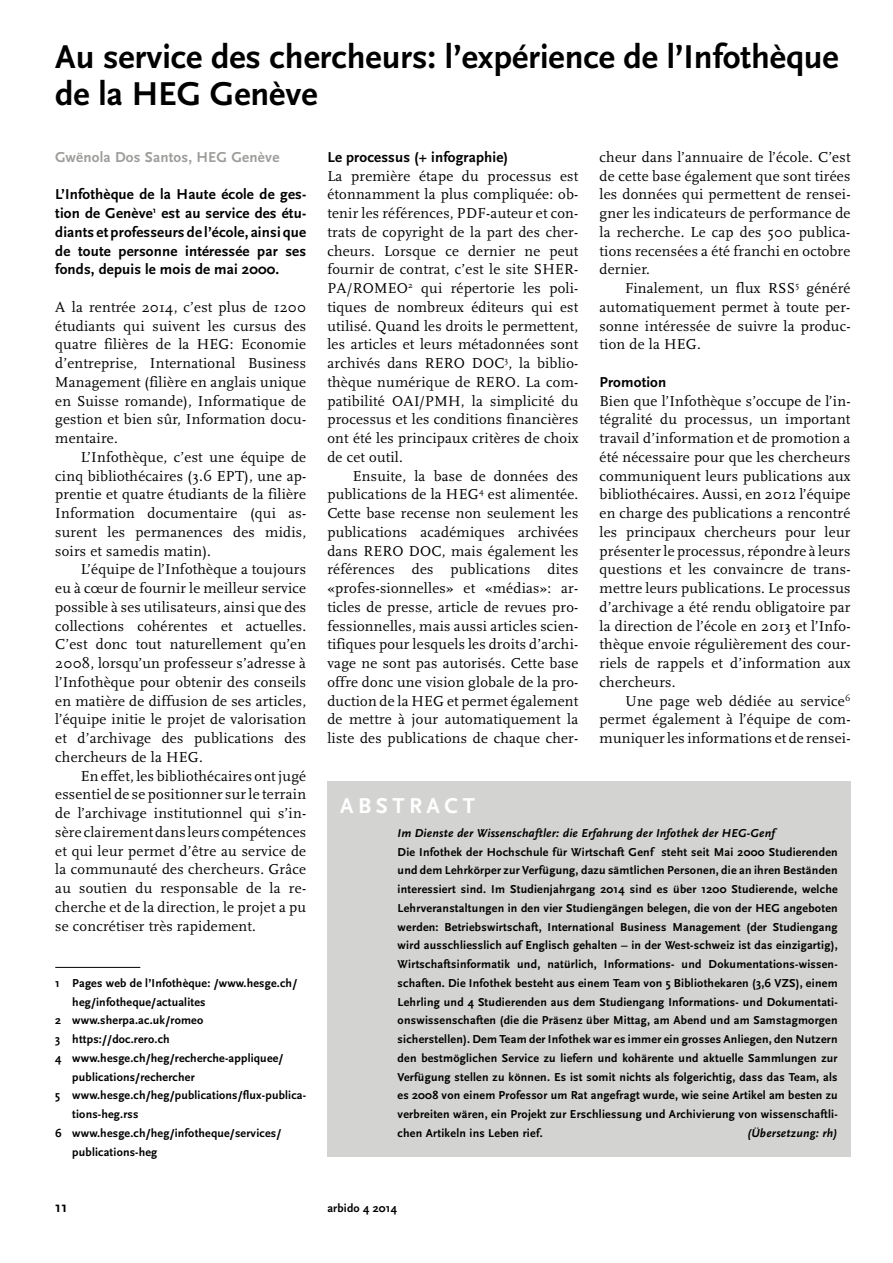
<style>
.page{position:relative;width:893px;height:1263px;background:#fff}
.page>*{position:absolute;margin:0;border:0;box-sizing:border-box;transform-origin:0 0}
.t1{font:700 34.5px/37.5px "Scala Sans";color:#000}
.t2{font:700 22.5px "Scala Sans";letter-spacing:.2em;color:#fff}
.t3{font:15px/18.8px "Scala";letter-spacing:.015em;color:#000;text-align:justify}
.t4{font:700 15px/18.8px "Scala Sans";letter-spacing:.01em;color:#000;text-align:justify}
.t5{font:700 15px "Scala Sans";letter-spacing:.015em;color:#9e9d9b}
.t6{font:700 12px/18.8px "Scala Sans";letter-spacing:.015em;color:#000;text-align:justify}
.t7{font:italic 700 12px "Scala Sans";letter-spacing:.02em;color:#000}
</style>
<div class="page">
<div style="left:327px;top:781px;width:523px;height:375px;background:#d3d3d2"></div>
<hr style="left:55px;top:967px;width:85px;height:1px;background:#000">
<h1 class="t1" style="left:55px;top:39px;width:785px">Au service des chercheurs: l’expérience de l’Infothèque de la HEG Genève</h1>
<p class="t5" style="left:55px;top:149px;width:226px">Gwënola Dos Santos, HEG Genève</p>
<p class="t4" style="left:55px;top:185px;width:252px">L’Infothèque de la Haute école de ges&shy;tion de Genève<sup>1</sup> est au service des étu&shy;diants et professeurs de l’école, ainsi que de toute personne intéressée par ses fonds, depuis le mois de mai 2000.</p>
<p class="t3" style="left:55px;top:298px;width:252px">A la rentrée 2014, c’est plus de 1200 étudiants qui suivent les cursus des quatre filières de la HEG: Economie d’entreprise, International Business Management (filière en anglais unique en Suisse romande), Informatique de gestion et bien sûr, Information docu&shy;mentaire.</p>
<p class="t3" style="left:55px;top:448px;width:252px;text-indent:26px">L’Infothèque, c’est une équipe de cinq bibliothécaires (3.6 EPT), une ap&shy;prentie et quatre étudiants de la filière Information documentaire (qui as&shy;surent les permanences des midis, soirs et samedis matin).</p>
<p class="t3" style="left:55px;top:560px;width:252px;text-indent:26px">L’équipe de l’Infothèque a toujours eu à cœur de fournir le meilleur service possible à ses utilisateurs, ainsi que des collections cohérentes et actuelles.<br>C’est donc tout naturellement qu’en 2008, lorsqu’un professeur s’adresse à l’Infothèque pour obtenir des conseils en matière de diffusion de ses articles, l’équipe initie le projet de valorisation et d’archivage des publications des chercheurs de la HEG.</p>
<p class="t3" style="left:55px;top:767px;width:252px;text-indent:26px">En effet, les bibliothécaires ont jugé essentiel de se positionner sur le terrain de l’archivage institutionnel qui s’in&shy;sère clairement dans leurs compétences et qui leur permet d’être au service de la communauté des chercheurs. Grâce au soutien du responsable de la re&shy;cherche et de la direction, le projet a pu se concrétiser très rapidement.</p>
<p class="t6" style="left:55px;top:974px;width:243px">1 Pages web de l’Infothèque: /www.hesge.ch/</p>
<p class="t6" style="left:72px;top:993px;width:135px">heg/infotheque/actualites</p>
<p class="t6" style="left:55px;top:1011px;width:149px">2 www.sherpa.ac.uk/romeo</p>
<p class="t6" style="left:55px;top:1030px;width:116px">3 https://doc.rero.ch</p>
<p class="t6" style="left:55px;top:1049px;width:230px">4 www.hesge.ch/heg/recherche-appliquee/</p>
<p class="t6" style="left:72px;top:1068px;width:124px">publications/rechercher</p>
<p class="t6" style="left:55px;top:1086px;width:252px">5 www.hesge.ch/heg/publications/flux-publica-</p>
<p class="t6" style="left:72px;top:1105px;width:68px">tions-heg.rss</p>
<p class="t6" style="left:55px;top:1124px;width:227px">6 www.hesge.ch/heg/infotheque/services/</p>
<p class="t6" style="left:72px;top:1143px;width:87px">publications-heg</p>
<p class="t4" style="left:327px;top:148px;width:182px">Le processus (+ infographie)</p>
<p class="t3" style="left:327px;top:167px;width:252px">La première étape du processus est étonnamment la plus compliquée: ob&shy;tenir les références, PDF-auteur et con&shy;trats de copyright de la part des cher&shy;cheurs. Lorsque ce dernier ne peut fournir de contrat, c’est le site SHER-PA/ROMEO<sup>2</sup> qui répertorie les poli&shy;tiques de nombreux éditeurs qui est utilisé. Quand les droits le permettent, les articles et leurs métadonnées sont archivés dans RERO DOC<sup>3</sup>, la biblio&shy;thèque numérique de RERO. La com&shy;patibilité OAI/PMH, la simplicité du processus et les conditions financières ont été les principaux critères de choix de cet outil.</p>
<p class="t3" style="left:327px;top:467px;width:252px;text-indent:26px">Ensuite, la base de données des publications de la HEG<sup>4</sup> est alimentée.<br>Cette base recense non seulement les publications académiques archivées dans RERO DOC, mais également les références des publications dites «profes-sionnelles» et «médias»: ar&shy;ticles de presse, article de revues pro&shy;fessionnelles, mais aussi articles scien&shy;tifiques pour lesquels les droits d’archi&shy;vage ne sont pas autorisés. Cette base offre donc une vision globale de la pro&shy;duction de la HEG et permet également de mettre à jour automatiquement la liste des publications de chaque cher-</p>
<h2 class="t2" style="left:340px;top:793px;width:136px">ABSTRACT</h2>
<p class="t3" style="left:600px;top:148px;width:252px">cheur dans l’annuaire de l’école. C’est de cette base également que sont tirées les données qui permettent de rensei&shy;gner les indicateurs de performance de la recherche. Le cap des 500 publica&shy;tions recensées a été franchi en octobre dernier.</p>
<p class="t3" style="left:600px;top:279px;width:252px;text-indent:26px">Finalement, un flux RSS<sup>5</sup> généré automatiquement permet à toute per&shy;sonne intéressée de suivre la produc&shy;tion de la HEG.</p>
<p class="t4" style="left:600px;top:373px;width:68px">Promotion</p>
<p class="t3" style="left:600px;top:392px;width:252px">Bien que l’Infothèque s’occupe de l’in&shy;tégralité du processus, un important travail d’information et de promotion a été nécessaire pour que les chercheurs communiquent leurs publications aux bibliothécaires. Aussi, en 2012 l’équipe en charge des publications a rencontré les principaux chercheurs pour leur présenter le processus, répondre à leurs questions et les convaincre de trans&shy;mettre leurs publications. Le processus d’archivage a été rendu obligatoire par la direction de l’école en 2013 et l’Info&shy;thèque envoie régulièrement des cour&shy;riels de rappels et d’information aux chercheurs.</p>
<p class="t3" style="left:600px;top:692px;width:252px;text-indent:26px">Une page web dédiée au service<sup>6 </sup>permet également à l’équipe de com&shy;muniquer les informations et de rensei-</p>
<p class="t7" style="left:398px;top:826px;width:379px">Im Dienste der Wissenschaftler: die Erfahrung der Infothek der HEG-Genf</p>
<p class="t6" style="left:398px;top:843px;width:442px">Die Infothek der Hochschule für Wirtschaft Genf steht seit Mai 2000 Studierenden und dem Lehrkörper zur Verfügung, dazu sämtlichen Personen, die an ihren Beständen interessiert sind. Im Studienjahrgang 2014 sind es über 1200 Studierende, welche Lehrveranstaltungen in den vier Studiengängen belegen, die von der HEG angeboten werden: Betriebswirtschaft, International Business Management (der Studiengang wird ausschliesslich auf Englisch gehalten – in der West-schweiz ist das einzigartig), Wirtschaftsinformatik und, natürlich, Informations- und Dokumentations-wissen&shy;schaften. Die Infothek besteht aus einem Team von 5 Bibliothekaren (3,6 VZS), einem Lehrling und 4 Studierenden aus dem Studiengang Informations- und Dokumentati&shy;onswissenschaften (die die Präsenz über Mittag, am Abend und am Samstagmorgen sicherstellen). Dem Team der Infothek war es immer ein grosses Anliegen, den Nutzern den bestmöglichen Service zu liefern und kohärente und aktuelle Sammlungen zur Verfügung stellen zu können. Es ist somit nichts als folgerichtig, dass das Team, als es 2008 von einem Professor um Rat angefragt wurde, wie seine Artikel am besten zu verbreiten wären, ein Projekt zur Erschliessung und Archivierung von wissenschaftli&shy;chen Artikeln ins Leben rief.</p>
<p class="t7" style="left:747px;top:1126px;width:91px">(Übersetzung: rh)</p>
<p class="t4" style="left:55px;top:1198px;width:13px">11</p>
<p class="t6" style="left:327px;top:1199px;width:71px">arbido 4 2014</p>
</div>
